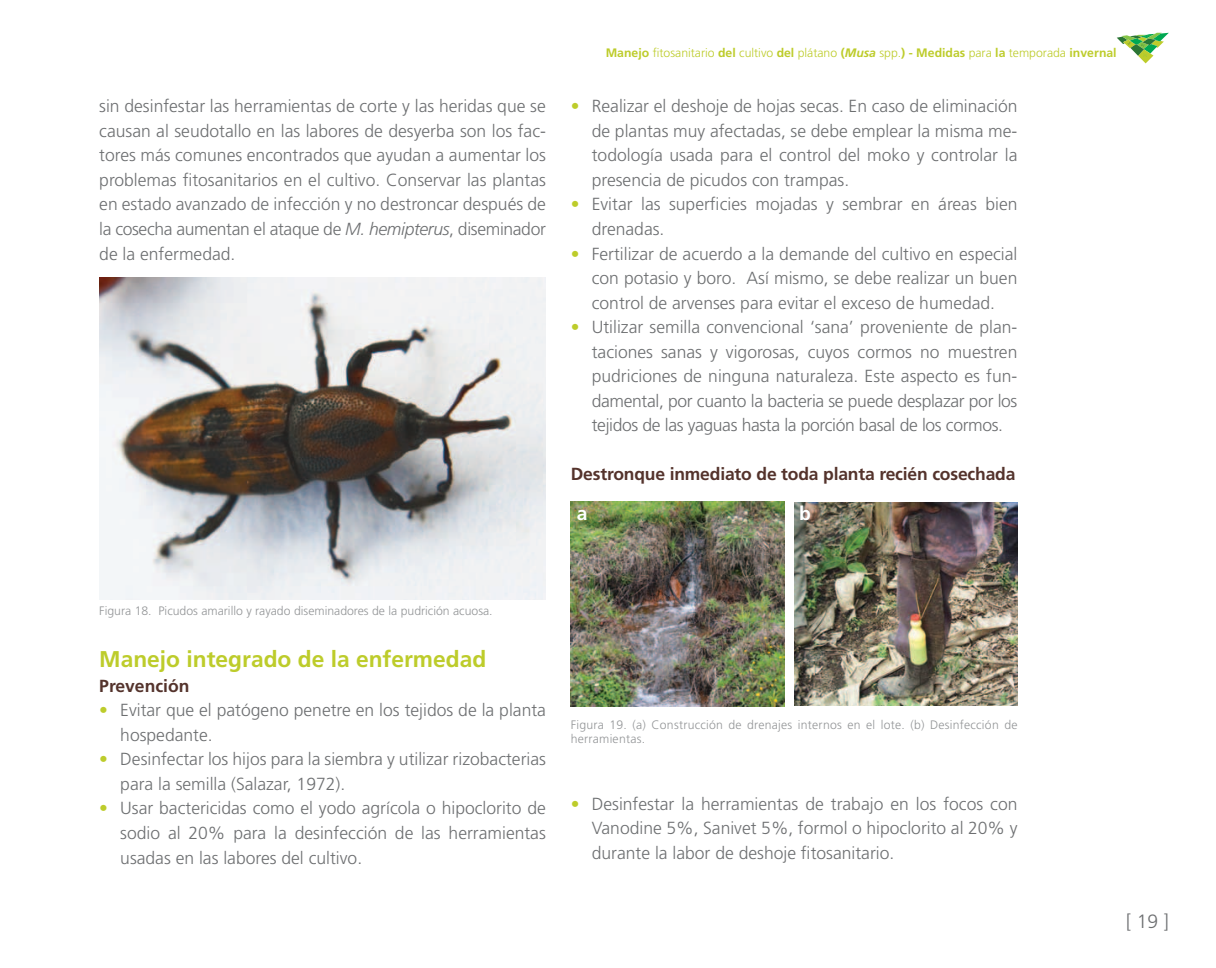
<style>
.page{position:relative;width:1216px;height:968px;background:#fff}
.page>*{position:absolute;margin:0;border:0;box-sizing:border-box;transform-origin:0 0}
.t1{font:700 22.75px "Frutiger LT Std";color:#bdcc2b}
.t2{font:300 19.25px "Frutiger LT Std";color:#6d6f71}
.t3{font:700 19.25px "Frutiger LT Std";color:#fff}
.t4{font:300 17.5px/24.5px "Frutiger LT Std";color:#6d6f71;text-align:justify}
.t5{font:700 17.5px "Frutiger LT Std";letter-spacing:-.01em;color:#54332c}
.t6{font:300 12.25px/14px "Frutiger LT Std";letter-spacing:.02em;color:#949698}
.t7{font:300 12.25px "Frutiger LT Std";color:#bdcc2b}
.t8{font:300 12.25px "Frutiger LT Std";color:#949698}
.s1{font-weight:700}
.s2{font-weight:700;font-style:italic}
.s3{font-style:italic}
.s4{color:#bdcc2b}
</style>
<div class="page">
<svg style="left:1117px;top:33px;width:51px;height:30px"></svg>
<img style="left:99px;top:278px;width:447px;height:321px">
<img style="left:570px;top:501px;width:214px;height:205px">
<img style="left:794px;top:502px;width:223px;height:203px">
<p class="t7" style="left:605px;top:46px;width:512px"><span class="s1">Manejo</span> fitosanitario <span class="s1">del</span> cultivo <span class="s1">del</span> plátano <span class="s1">(</span><span class="s2">Musa</span> spp.<span class="s1">) - Medidas</span> para <span class="s1">la</span> temporada <span class="s1">invernal</span></p>
<p class="t4" style="left:99px;top:94px;width:448px">sin desinfestar las herramientas de corte y las heridas que se causan al seudotallo en las labores de desyerba son los fac&shy;tores más comunes encontrados que ayudan a aumentar los problemas fitosanitarios en el cultivo. Conservar las plantas en estado avanzado de infección y no destroncar después de la cosecha aumentan el ataque de <span class="s3">M. hemipterus</span>, diseminador de la enfermedad.</p>
<p class="t4" style="left:591px;top:94px;width:427px;text-indent:-21px"><span class="s4">•</span> Realizar el deshoje de hojas secas. En caso de eliminación de plantas muy afectadas, se debe emplear la misma me&shy;todología usada para el control del moko y controlar la presencia de picudos con trampas.</p>
<p class="t4" style="left:591px;top:192px;width:427px;text-indent:-21px"><span class="s4">•</span> Evitar las superficies mojadas y sembrar en áreas bien drenadas.</p>
<p class="t4" style="left:591px;top:241px;width:427px;text-indent:-21px"><span class="s4">•</span> Fertilizar de acuerdo a la demande del cultivo en especial con potasio y boro. Así mismo, se debe realizar un buen control de arvenses para evitar el exceso de humedad.</p>
<p class="t4" style="left:591px;top:315px;width:427px;text-indent:-21px"><span class="s4">•</span> Utilizar semilla convencional ‘sana’ proveniente de plan&shy;taciones sanas y vigorosas, cuyos cormos no muestren pudriciones de ninguna naturaleza. Este aspecto es fun&shy;damental, por cuanto la bacteria se puede desplazar por los tejidos de las yaguas hasta la porción basal de los cormos.</p>
<p class="t5" style="left:570px;top:463px;width:446px">Destronque inmediato de toda planta recién cosechada</p>
<p class="t3" style="left:577px;top:501px;width:12px">a</p>
<p class="t3" style="left:799px;top:501px;width:13px">b</p>
<p class="t8" style="left:99px;top:604px;width:395px">Figura 18. Picudos amarillo y rayado diseminadores de la pudrición acuosa.</p>
<h1 class="t1" style="left:99px;top:646px;width:388px">Manejo integrado de la enfermedad</h1>
<p class="t5" style="left:99px;top:675px;width:92px">Prevención</p>
<p class="t4" style="left:120px;top:698px;width:427px;text-indent:-21px"><span class="s4">•</span> Evitar que el patógeno penetre en los tejidos de la planta hospedante.</p>
<p class="t4" style="left:120px;top:747px;width:427px;text-indent:-21px"><span class="s4">•</span> Desinfectar los hijos para la siembra y utilizar rizobacterias para la semilla (Salazar, 1972).</p>
<p class="t4" style="left:120px;top:796px;width:427px;text-indent:-21px"><span class="s4">•</span> Usar bactericidas como el yodo agrícola o hipoclorito de sodio al 20% para la desinfección de las herramientas usadas en las labores del cultivo.</p>
<p class="t4" style="left:591px;top:791px;width:427px;text-indent:-21px"><span class="s4">•</span> Desinfestar la herramientas de trabajo en los focos con Vanodine 5%, Sanivet 5%, formol o hipoclorito al 20% y durante la labor de deshoje fitosanitario.</p>
<p class="t6" style="left:570px;top:717px;width:448px">Figura 19. (a) Construcción de drenajes internos en el lote. (b) Desinfección de herramientas.</p>
<p class="t2" style="left:1125px;top:910px;width:44px">[ 19 ]</p>
</div>
